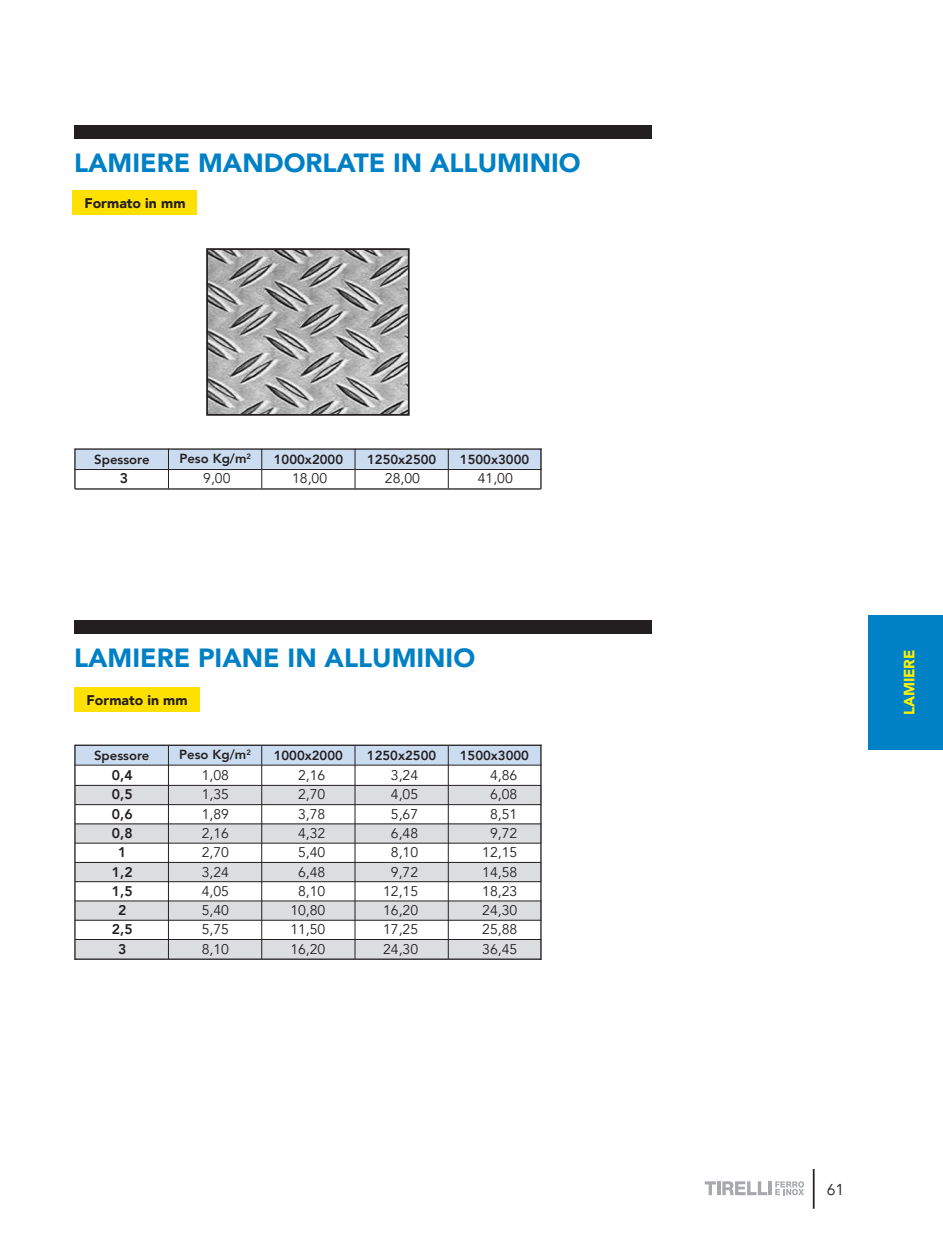
<style>
.page{position:relative;width:943px;height:1241px;background:#fff}
.page>*{position:absolute;margin:0;border:0;box-sizing:border-box;transform-origin:0 0}
._02-Titolo_Scheda{font:900 26.25px "Avenir";color:#0080c5}
.t1{font:15.75px "Avenir";color:#231f20}
.t2{font:900 14.88px "Avenir LT Std";color:#fff101}
._04-Testo_Tabella{font:14px "Avenir";color:#231f20}
._04-Testo_Tabella-2{font:800 14px "Avenir";color:#231f20}
.t3{font:900 14px "Avenir";color:#231f20}
.t4{font:800 13.12px "Avenir";color:#231f20}
</style>
<div class="page">
<div style="left:868px;top:615px;width:75px;height:134px;background:#0080c5"></div>
<hr style="left:812px;top:1168px;width:2px;height:40px;background:#231f20">
<svg style="left:704px;top:1181px;width:63px;height:13px"></svg>
<hr style="left:768px;top:1181px;width:4px;height:13px;background:#a8a9ad">
<svg style="left:775px;top:1181px;width:29px;height:13px"></svg>
<div style="left:75px;top:745px;width:93px;height:19px;background:#ccdcf0"></div>
<div style="left:168px;top:745px;width:93px;height:19px;background:#ccdcf0"></div>
<div style="left:262px;top:745px;width:93px;height:19px;background:#ccdcf0"></div>
<div style="left:355px;top:745px;width:93px;height:19px;background:#ccdcf0"></div>
<div style="left:448px;top:745px;width:93px;height:19px;background:#ccdcf0"></div>
<div style="left:74px;top:125px;width:577px;height:14px;background:#231f20"></div>
<div style="left:74px;top:620px;width:577px;height:14px;background:#231f20"></div>
<div style="left:75px;top:785px;width:466px;height:19px;background:#dcdddf"></div>
<div style="left:75px;top:823px;width:466px;height:20px;background:#dcdddf"></div>
<div style="left:75px;top:862px;width:466px;height:19px;background:#dcdddf"></div>
<div style="left:75px;top:901px;width:466px;height:19px;background:#dcdddf"></div>
<div style="left:75px;top:939px;width:466px;height:19px;background:#dcdddf"></div>
<img style="left:209px;top:251px;width:197px;height:161px">
<div style="left:206px;top:248px;width:203px;height:167px;border:2px solid #231f20"></div>
<div style="left:75px;top:449px;width:93px;height:19px;background:#ccdcf0"></div>
<div style="left:169px;top:449px;width:93px;height:20px;background:#ccdcf0"></div>
<div style="left:262px;top:449px;width:93px;height:20px;background:#ccdcf0"></div>
<div style="left:355px;top:449px;width:93px;height:20px;background:#ccdcf0"></div>
<div style="left:448px;top:449px;width:93px;height:20px;background:#ccdcf0"></div>
<hr style="left:74px;top:469px;width:467px;height:1px;background:#231f20">
<hr style="left:74px;top:448px;width:2px;height:41px;background:#231f20">
<hr style="left:540px;top:448px;width:1px;height:41px;background:#231f20">
<hr style="left:75px;top:448px;width:466px;height:1px;background:#231f20">
<hr style="left:75px;top:488px;width:466px;height:1px;background:#231f20">
<hr style="left:168px;top:448px;width:1px;height:40px;background:#231f20">
<hr style="left:261px;top:449px;width:1px;height:39px;background:#231f20">
<hr style="left:355px;top:449px;width:1px;height:39px;background:#231f20">
<hr style="left:448px;top:449px;width:1px;height:39px;background:#231f20">
<hr style="left:74px;top:764px;width:467px;height:1px;background:#231f20">
<hr style="left:74px;top:744px;width:2px;height:215px;background:#231f20">
<hr style="left:540px;top:744px;width:1px;height:215px;background:#231f20">
<hr style="left:75px;top:744px;width:466px;height:1px;background:#231f20">
<hr style="left:75px;top:785px;width:466px;height:1px;background:#231f20">
<hr style="left:75px;top:804px;width:466px;height:1px;background:#231f20">
<hr style="left:75px;top:823px;width:466px;height:1px;background:#231f20">
<hr style="left:75px;top:842px;width:466px;height:1px;background:#231f20">
<hr style="left:75px;top:862px;width:466px;height:1px;background:#231f20">
<hr style="left:75px;top:881px;width:466px;height:1px;background:#231f20">
<hr style="left:75px;top:900px;width:466px;height:1px;background:#231f20">
<hr style="left:75px;top:919px;width:466px;height:1px;background:#231f20">
<hr style="left:75px;top:939px;width:466px;height:1px;background:#231f20">
<hr style="left:75px;top:958px;width:466px;height:1px;background:#231f20">
<hr style="left:168px;top:745px;width:1px;height:213px;background:#231f20">
<div style="left:73px;top:190px;width:124px;height:25px;background:#ffe101"></div>
<div style="left:74px;top:687px;width:126px;height:25px;background:#ffe101"></div>
<hr style="left:261px;top:746px;width:1px;height:212px;background:#231f20">
<hr style="left:355px;top:746px;width:1px;height:212px;background:#231f20">
<hr style="left:448px;top:746px;width:1px;height:212px;background:#231f20">
<p class="_02-Titolo_Scheda" style="left:74px;top:140px;width:508px">LAMIERE MANDORLATE IN ALLUMINIO</p>
<p class="t3" style="left:84px;top:191px;width:103px">Formato in mm</p>
<p class="t4" style="left:94px;top:449px;width:57px">Spessore</p>
<p class="t4" style="left:179px;top:448px;width:73px">Peso Kg/m<sup>2</sup></p>
<p class="t4" style="left:274px;top:449px;width:71px">1000x2000</p>
<p class="t4" style="left:367px;top:449px;width:71px">1250x2500</p>
<p class="t4" style="left:460px;top:449px;width:71px">1500x3000</p>
<p class="_04-Testo_Tabella-2" style="left:120px;top:467px;width:10px">3</p>
<p class="_04-Testo_Tabella" style="left:203px;top:470px;width:29px">9,00</p>
<p class="_04-Testo_Tabella" style="left:292px;top:470px;width:37px">18,00</p>
<p class="_04-Testo_Tabella" style="left:385px;top:470px;width:37px">28,00</p>
<p class="_04-Testo_Tabella" style="left:478px;top:470px;width:37px">41,00</p>
<p class="_02-Titolo_Scheda" style="left:74px;top:635px;width:402px">LAMIERE PIANE IN ALLUMINIO</p>
<p class="t3" style="left:87px;top:688px;width:103px">Formato in mm</p>
<p class="t4" style="left:94px;top:744px;width:57px">Spessore</p>
<p class="t4" style="left:179px;top:744px;width:73px">Peso Kg/m<sup>2</sup></p>
<p class="t4" style="left:274px;top:745px;width:71px">1000x2000</p>
<p class="t4" style="left:367px;top:745px;width:71px">1250x2500</p>
<p class="t4" style="left:460px;top:745px;width:71px">1500x3000</p>
<p class="_04-Testo_Tabella-2" style="left:112px;top:764px;width:22px">0,4</p>
<p class="_04-Testo_Tabella" style="left:202px;top:767px;width:29px">1,08</p>
<p class="_04-Testo_Tabella" style="left:298px;top:767px;width:29px">2,16</p>
<p class="_04-Testo_Tabella" style="left:391px;top:767px;width:29px">3,24</p>
<p class="_04-Testo_Tabella" style="left:490px;top:767px;width:29px">4,86</p>
<p class="_04-Testo_Tabella-2" style="left:112px;top:783px;width:22px">0,5</p>
<p class="_04-Testo_Tabella" style="left:202px;top:786px;width:29px">1,35</p>
<p class="_04-Testo_Tabella" style="left:298px;top:786px;width:29px">2,70</p>
<p class="_04-Testo_Tabella" style="left:391px;top:786px;width:29px">4,05</p>
<p class="_04-Testo_Tabella" style="left:490px;top:786px;width:29px">6,08</p>
<p class="_04-Testo_Tabella-2" style="left:112px;top:802px;width:22px">0,6</p>
<p class="_04-Testo_Tabella" style="left:202px;top:805px;width:29px">1,89</p>
<p class="_04-Testo_Tabella" style="left:298px;top:805px;width:29px">3,78</p>
<p class="_04-Testo_Tabella" style="left:391px;top:805px;width:29px">5,67</p>
<p class="_04-Testo_Tabella" style="left:490px;top:805px;width:29px">8,51</p>
<p class="_04-Testo_Tabella-2" style="left:112px;top:822px;width:22px">0,8</p>
<p class="_04-Testo_Tabella" style="left:202px;top:824px;width:29px">2,16</p>
<p class="_04-Testo_Tabella" style="left:298px;top:824px;width:29px">4,32</p>
<p class="_04-Testo_Tabella" style="left:391px;top:824px;width:29px">6,48</p>
<p class="_04-Testo_Tabella" style="left:490px;top:824px;width:29px">9,72</p>
<p class="_04-Testo_Tabella-2" style="left:118px;top:841px;width:10px">1</p>
<p class="_04-Testo_Tabella" style="left:202px;top:844px;width:29px">2,70</p>
<p class="_04-Testo_Tabella" style="left:298px;top:844px;width:29px">5,40</p>
<p class="_04-Testo_Tabella" style="left:391px;top:844px;width:29px">8,10</p>
<p class="_04-Testo_Tabella" style="left:482px;top:844px;width:37px">12,15</p>
<p class="_04-Testo_Tabella-2" style="left:112px;top:860px;width:22px">1,2</p>
<p class="_04-Testo_Tabella" style="left:202px;top:863px;width:29px">3,24</p>
<p class="_04-Testo_Tabella" style="left:298px;top:863px;width:29px">6,48</p>
<p class="_04-Testo_Tabella" style="left:391px;top:863px;width:29px">9,72</p>
<p class="_04-Testo_Tabella" style="left:482px;top:863px;width:37px">14,58</p>
<p class="_04-Testo_Tabella-2" style="left:112px;top:879px;width:22px">1,5</p>
<p class="_04-Testo_Tabella" style="left:202px;top:882px;width:29px">4,05</p>
<p class="_04-Testo_Tabella" style="left:298px;top:882px;width:29px">8,10</p>
<p class="_04-Testo_Tabella" style="left:383px;top:882px;width:37px">12,15</p>
<p class="_04-Testo_Tabella" style="left:482px;top:882px;width:37px">18,23</p>
<p class="_04-Testo_Tabella-2" style="left:118px;top:899px;width:10px">2</p>
<p class="_04-Testo_Tabella" style="left:202px;top:901px;width:29px">5,40</p>
<p class="_04-Testo_Tabella" style="left:290px;top:901px;width:37px">10,80</p>
<p class="_04-Testo_Tabella" style="left:383px;top:901px;width:37px">16,20</p>
<p class="_04-Testo_Tabella" style="left:482px;top:901px;width:37px">24,30</p>
<p class="_04-Testo_Tabella-2" style="left:112px;top:918px;width:22px">2,5</p>
<p class="_04-Testo_Tabella" style="left:202px;top:921px;width:29px">5,75</p>
<p class="_04-Testo_Tabella" style="left:290px;top:921px;width:37px">11,50</p>
<p class="_04-Testo_Tabella" style="left:383px;top:921px;width:37px">17,25</p>
<p class="_04-Testo_Tabella" style="left:482px;top:921px;width:37px">25,88</p>
<p class="_04-Testo_Tabella-2" style="left:118px;top:937px;width:10px">3</p>
<p class="_04-Testo_Tabella" style="left:202px;top:940px;width:29px">8,10</p>
<p class="_04-Testo_Tabella" style="left:290px;top:940px;width:37px">16,20</p>
<p class="_04-Testo_Tabella" style="left:383px;top:940px;width:37px">24,30</p>
<p class="_04-Testo_Tabella" style="left:482px;top:940px;width:37px">36,45</p>
<p class="t2" style="left:900px;top:715px;width:67px;rotate:-90deg">LAMIERE</p>
<p class="t1" style="left:826px;top:1180px;width:19px">61</p>
</div>
